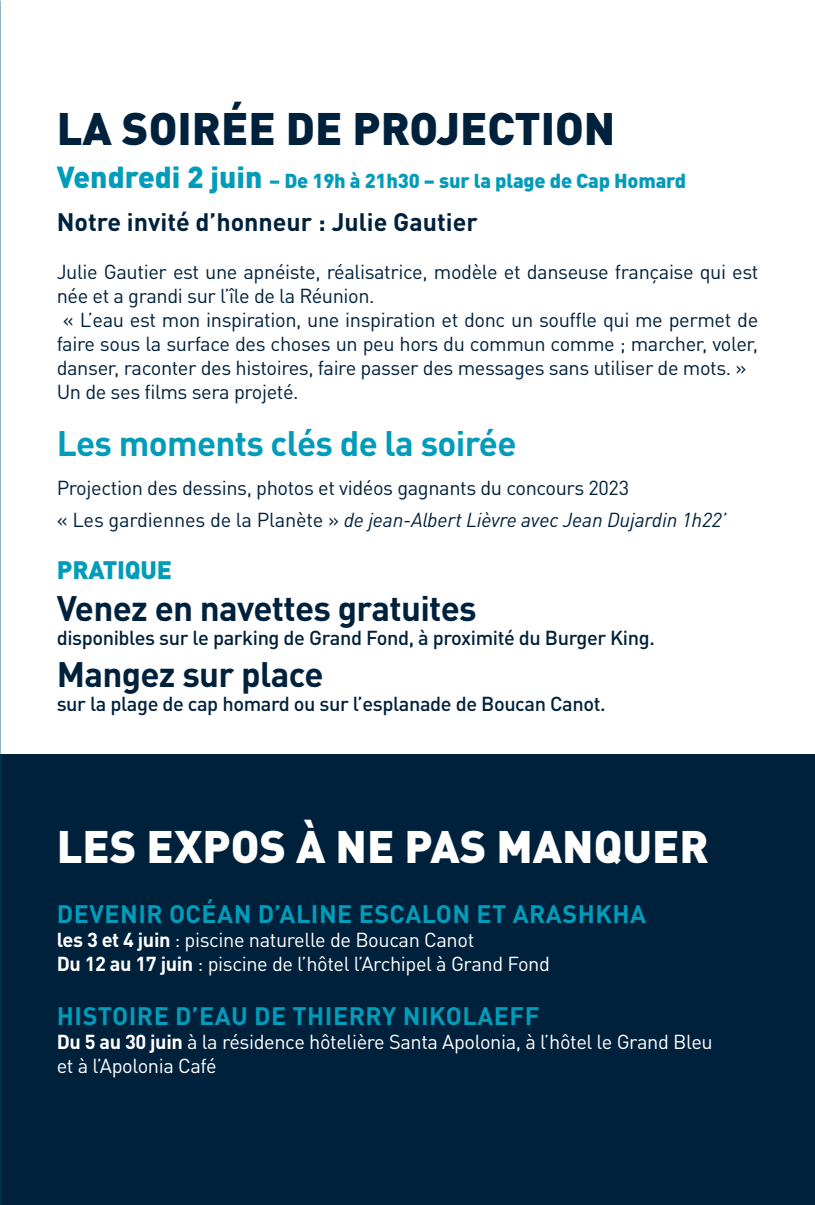
<style>
.page{position:relative;width:815px;height:1205px;background:#fff}
.page>*{position:absolute;margin:0;border:0;box-sizing:border-box;transform-origin:0 0}
.t1{font:900 45px "DIN Pro";color:#fff}
.t2{font:900 45px "DIN Pro";color:#00213c}
.t3{font:700 35px "DIN Pro";letter-spacing:-.02em;color:#00213c}
.t4{font:700 35px "DIN Pro";letter-spacing:-.02em;color:#009cba}
.t5{font:700 25px "DIN Pro";letter-spacing:.02em;color:#009cba}
.t6{font:700 25px "DIN Pro";color:#00213c}
.t7{font:900 25px "DIN Pro";letter-spacing:-.01em;color:#009cba}
.t8{font:20px/31.5px "DIN Pro";letter-spacing:-.02em;color:#00213c}
.t9{font:20px/24px "DIN Pro";letter-spacing:-.02em;color:#fff}
.t10{font:500 20px "DIN Pro";letter-spacing:-.02em;color:#00213c}
.t11{font:900 20px "DIN Pro";letter-spacing:-.01em;color:#009cba}
.s1{font-size:30px}
.s2{font-style:italic}
.s3{font-weight:700}
</style>
<div class="page">
<div style="left:0;top:755px;width:815px;height:450px;background:#00213c"></div>
<h1 class="t2" style="left:57px;top:90px;width:560px">LA SOIRÉE DE PROJECTION</h1>
<p class="t11" style="left:57px;top:164px;width:631px"><span class="s1">Vendredi 2 juin</span> – De 19h à 21h30 – sur la plage de Cap Homard</p>
<p class="t6" style="left:57px;top:201px;width:423px">Notre invité d’honneur : Julie Gautier</p>
<p class="t8" style="left:57px;top:254px;width:703px">Julie Gautier est une apnéiste, réalisatrice, modèle et danseuse française qui est</p>
<p class="t8" style="left:57px;top:278px;width:319px">née et a grandi sur l’île de la Réunion.</p>
<p class="t8" style="left:63px;top:302px;width:697px">« L’eau est mon inspiration, une inspiration et donc un souffle qui me permet de</p>
<p class="t8" style="left:57px;top:326px;width:703px">faire sous la surface des choses un peu hors du commun comme ; marcher, voler,</p>
<p class="t8" style="left:57px;top:350px;width:691px">danser, raconter des histoires, faire passer des messages sans utiliser de mots. »</p>
<p class="t8" style="left:57px;top:374px;width:244px">Un de ses films sera projeté.</p>
<h2 class="t4" style="left:57px;top:414px;width:461px">Les moments clés de la soirée</h2>
<p class="t8" style="left:57px;top:470px;width:671px">Projection des dessins, photos et vidéos gagnants du concours 2023<br>« Les gardiennes de la Planète » <span class="s2">de jean-Albert Lièvre avec Jean Dujardin 1h22’</span></p>
<p class="t7" style="left:57px;top:549px;width:117px">PRATIQUE</p>
<h2 class="t3" style="left:57px;top:579px;width:422px">Venez en navettes gratuites</h2>
<p class="t10" style="left:57px;top:622px;width:600px">disponibles sur le parking de Grand Fond, à proximité du Burger King.</p>
<h2 class="t3" style="left:57px;top:645px;width:268px">Mangez sur place</h2>
<p class="t10" style="left:57px;top:688px;width:551px">sur la plage de cap homard ou sur l’esplanade de Boucan Canot.</p>
<h1 class="t1" style="left:57px;top:808px;width:654px">LES EXPOS À NE PAS MANQUER</h1>
<p class="t5" style="left:57px;top:893px;width:591px">DEVENIR OCÉAN D’ALINE ESCALON ET ARASHKHA</p>
<p class="t9" style="left:57px;top:926px;width:495px"><span class="s3">les 3 et 4 juin</span> : piscine naturelle de Boucan Canot<br><span class="s3">Du 12 au 17 juin</span> : piscine de l’hôtel l’Archipel à Grand Fond</p>
<p class="t5" style="left:57px;top:995px;width:484px">HISTOIRE D’EAU DE THIERRY NIKOLAEFF</p>
<p class="t9" style="left:57px;top:1028px;width:658px"><span class="s3">Du 5 au 30 juin</span> à la résidence hôtelière Santa Apolonia, à l’hôtel le Grand Bleu et à l’Apolonia Café</p>
</div>
